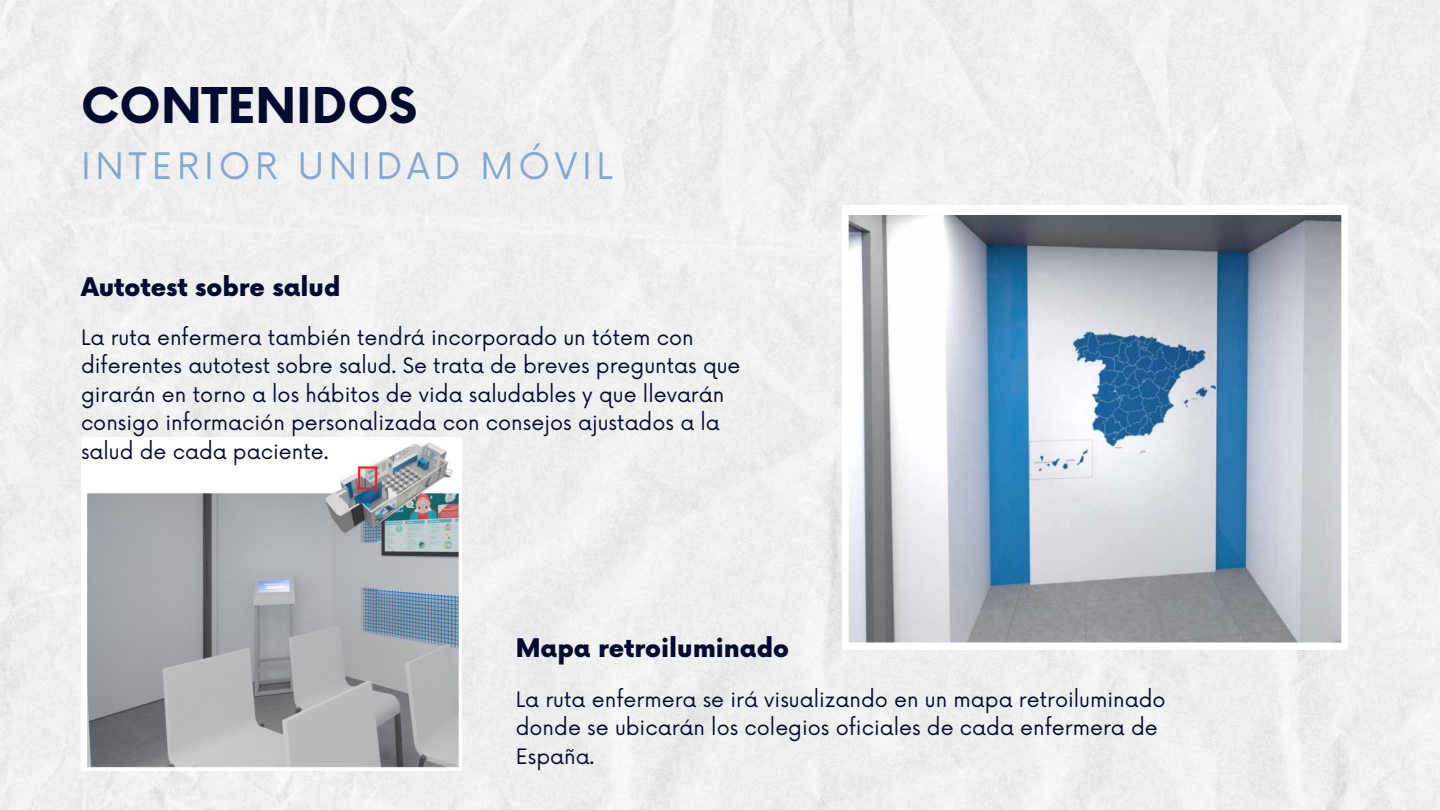
<style>
.page{position:relative;width:1440px;height:810px;background:#fff}
.page>*{position:absolute;margin:0;border:0;box-sizing:border-box;transform-origin:0 0}
.t1{font:700 48px "Now";color:#050a30}
.t2{font:35.6px "Now";letter-spacing:.135em;color:#82a7d0}
.t3{font:900 25px "Now";color:#050a30}
.t4{font:20.7px/28.5px "Now";color:#050a30}
</style>
<div class="page">
<img style="left:86px;top:442px;width:374px;height:326px">
<img style="left:848px;top:215px;width:494px;height:428px">
<p class="t1" style="left:81px;top:80px;width:338px">CONTENIDOS</p>
<p class="t2" style="left:81px;top:146px;width:533px">INTERIOR UNIDAD MÓVIL</p>
<p class="t3" style="left:81px;top:273px;width:261px">Autotest sobre salud</p>
<p class="t4" style="left:81px;top:324px;width:661px">La ruta enfermera también tendrá incorporado un tótem con diferentes autotest sobre salud. Se trata de breves preguntas que girarán en torno a los hábitos de vida saludables y que llevarán consigo información personalizada con consejos ajustados a la salud de cada paciente.</p>
<p class="t3" style="left:516px;top:635px;width:275px">Mapa retroiluminado</p>
<p class="t4" style="left:516px;top:686px;width:651px">La ruta enfermera se irá visualizando en un mapa retroiluminado donde se ubicarán los colegios oficiales de cada enfermera de<br>España.</p>
</div>
